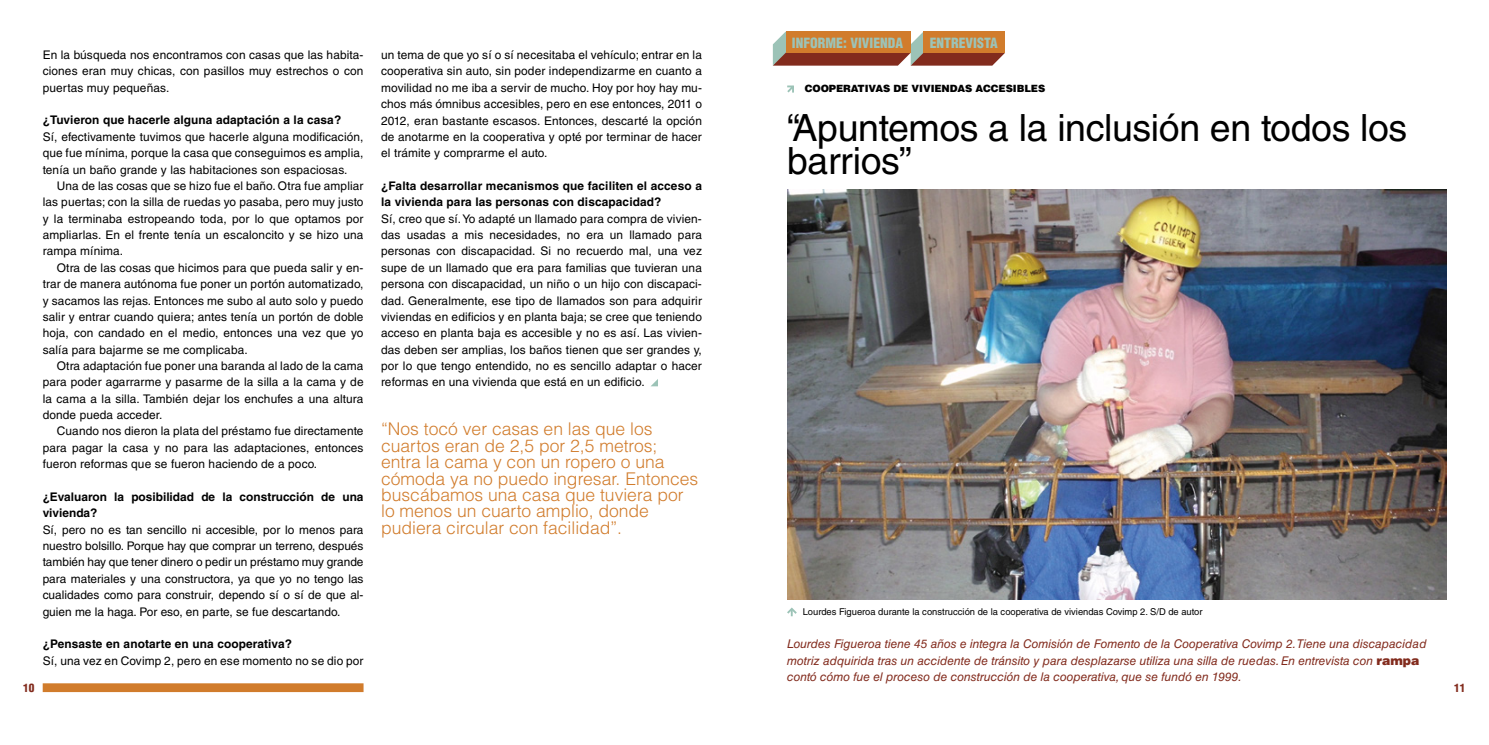
<style>
.page{position:relative;width:1489px;height:745px;background:#fff}
.page>*{position:absolute;margin:0;border:0;box-sizing:border-box;transform-origin:0 0}
.t1{font:37.5px/32.8px "Helvetica LT Std";letter-spacing:-.01em;color:#000}
.t2{font:300 17.5px/16.4px "Helvetica LT Std";color:#d17c2c}
.t3{font:900 condensed 13.75px "Helvetica LT Std";color:#9cc3b7}
.t4{font:italic 12px/16.4px "Helvetica LT Std";color:#822b1d}
.t5{font:11.88px/16.4px "Helvetica LT Std";letter-spacing:.01em;color:#000;text-align:justify}
.t6{font:700 11.88px/16.4px "Helvetica LT Std";letter-spacing:.01em;color:#000}
.t7{font:900 condensed 11.25px "Helvetica LT Std";color:#822b1d}
.t8{font:900 10px "Helvetica LT Std";letter-spacing:-.01em;color:#000}
.t9{font:9.38px "Helvetica LT Std";color:#000}
.s1{font-weight:900;font-style:normal;font-size:12.5px}
</style>
<div class="page">
<div style="left:43px;top:682px;width:320px;height:9px;background:#d17c2c"></div>
<svg style="left:651px;top:379px;width:7px;height:7px"></svg>
<svg style="left:787px;top:85px;width:7px;height:8px"></svg>
<img style="left:787px;top:190px;width:659px;height:408px">
<svg style="left:787px;top:607px;width:10px;height:9px"></svg>
<svg style="left:772px;top:31px;width:233px;height:35px;background:#a96643"></svg>
<div style="left:785px;top:31px;width:125px;height:22px;background:#d17c2c"></div>
<p class="t3" style="left:791px;top:34px;width:113px">INFORME: VIVIENDA</p>
<p class="t3" style="left:929px;top:34px;width:70px">ENTREVISTA</p>
<p class="t5" style="left:43px;top:46px;width:322px">En la búsqueda nos encontramos con casas que las habita&shy;ciones eran muy chicas, con pasillos muy estrechos o con puertas muy pequeñas.</p>
<p class="t6" style="left:43px;top:112px;width:300px">¿Tuvieron que hacerle alguna adaptación a la casa?</p>
<p class="t5" style="left:43px;top:128px;width:322px">Sí, efectivamente tuvimos que hacerle alguna modificación, que fue mínima, porque la casa que conseguimos es amplia, tenía un baño grande y las habitaciones son espaciosas.</p>
<p class="t5" style="left:43px;top:177px;width:322px;text-indent:14px">Una de las cosas que se hizo fue el baño. Otra fue ampliar las puertas; con la silla de ruedas yo pasaba, pero muy justo y la terminaba estropeando toda, por lo que optamos por ampliarlas. En el frente tenía un escaloncito y se hizo una rampa mínima.</p>
<p class="t5" style="left:43px;top:259px;width:322px;text-indent:14px">Otra de las cosas que hicimos para que pueda salir y en&shy;trar de manera autónoma fue poner un portón automatizado, y sacamos las rejas. Entonces me subo al auto solo y puedo salir y entrar cuando quiera; antes tenía un portón de doble hoja, con candado en el medio, entonces una vez que yo salía para bajarme se me complicaba.</p>
<p class="t5" style="left:43px;top:357px;width:322px;text-indent:14px">Otra adaptación fue poner una baranda al lado de la cama para poder agarrarme y pasarme de la silla a la cama y de la cama a la silla. También dejar los enchufes a una altura donde pueda acceder.</p>
<p class="t5" style="left:43px;top:423px;width:322px;text-indent:14px">Cuando nos dieron la plata del préstamo fue directamente para pagar la casa y no para las adaptaciones, entonces fueron reformas que se fueron haciendo de a poco.</p>
<p class="t6" style="left:43px;top:488px;width:322px">¿Evaluaron la posibilidad de la construcción de una vivienda?</p>
<p class="t5" style="left:43px;top:521px;width:322px">Sí, pero no es tan sencillo ni accesible, por lo menos para nuestro bolsillo. Porque hay que comprar un terreno, después también hay que tener dinero o pedir un préstamo muy grande para materiales y una constructora, ya que yo no tengo las cualidades como para construir, dependo sí o sí de que al&shy;guien me la haga. Por eso, en parte, se fue descartando.</p>
<p class="t6" style="left:43px;top:635px;width:251px">¿Pensaste en anotarte en una cooperativa?</p>
<p class="t5" style="left:43px;top:652px;width:322px">Sí, una vez en Covimp 2, pero en ese momento no se dio por</p>
<p class="t5" style="left:381px;top:47px;width:322px">un tema de que yo sí o sí necesitaba el vehículo; entrar en la cooperativa sin auto, sin poder independizarme en cuanto a movilidad no me iba a servir de mucho. Hoy por hoy hay mu&shy;chos más ómnibus accesibles, pero en ese entonces, 2011 o 2012, eran bastante escasos. Entonces, descarté la opción de anotarme en la cooperativa y opté por terminar de hacer el trámite y comprarme el auto.</p>
<p class="t6" style="left:381px;top:177px;width:322px">¿Falta desarrollar mecanismos que faciliten el acceso a la vivienda para las personas con discapacidad?</p>
<p class="t5" style="left:381px;top:210px;width:322px">Sí, creo que sí. Yo adapté un llamado para compra de vivien&shy;das usadas a mis necesidades, no era un llamado para personas con discapacidad. Si no recuerdo mal, una vez supe de un llamado que era para familias que tuvieran una persona con discapacidad, un niño o un hijo con discapaci&shy;dad. Generalmente, ese tipo de llamados son para adquirir viviendas en edificios y en planta baja; se cree que teniendo acceso en planta baja es accesible y no es así. Las vivien&shy;das deben ser amplias, los baños tienen que ser grandes y, por lo que tengo entendido, no es sencillo adaptar o hacer reformas en una vivienda que está en un edificio.</p>
<p class="t2" style="left:381px;top:420px;width:319px">“Nos tocó ver casas en las que los cuartos eran de 2,5 por 2,5 metros; entra la cama y con un ropero o una cómoda ya no puedo ingresar. Entonces buscábamos una casa que tuviera por lo menos un cuarto amplio, donde pudiera circular con facilidad”.</p>
<p class="t8" style="left:804px;top:81px;width:242px">COOPERATIVAS DE VIVIENDAS ACCESIBLES</p>
<h1 class="t1" style="left:787px;top:111px;width:622px">“Apuntemos a la inclusión en todos los barrios”</h1>
<p class="t9" style="left:802px;top:606px;width:401px">Lourdes Figueroa durante la construcción de la cooperativa de viviendas Covimp 2. S/D de autor</p>
<p class="t4" style="left:787px;top:635px;width:641px">Lourdes Figueroa tiene 45 años e integra la Comisión de Fomento de la Cooperativa Covimp 2.Tiene una discapacidad motriz adquirida tras un accidente de tránsito y para desplazarse utiliza una silla de ruedas. En entrevista con <span class="s1">rampa </span>contó cómo fue el proceso de construcción de la cooperativa, que se fundó en 1999.</p>
<p class="t7" style="left:23px;top:679px;width:13px">10</p>
<p class="t7" style="left:1453px;top:680px;width:13px">11</p>
</div>
